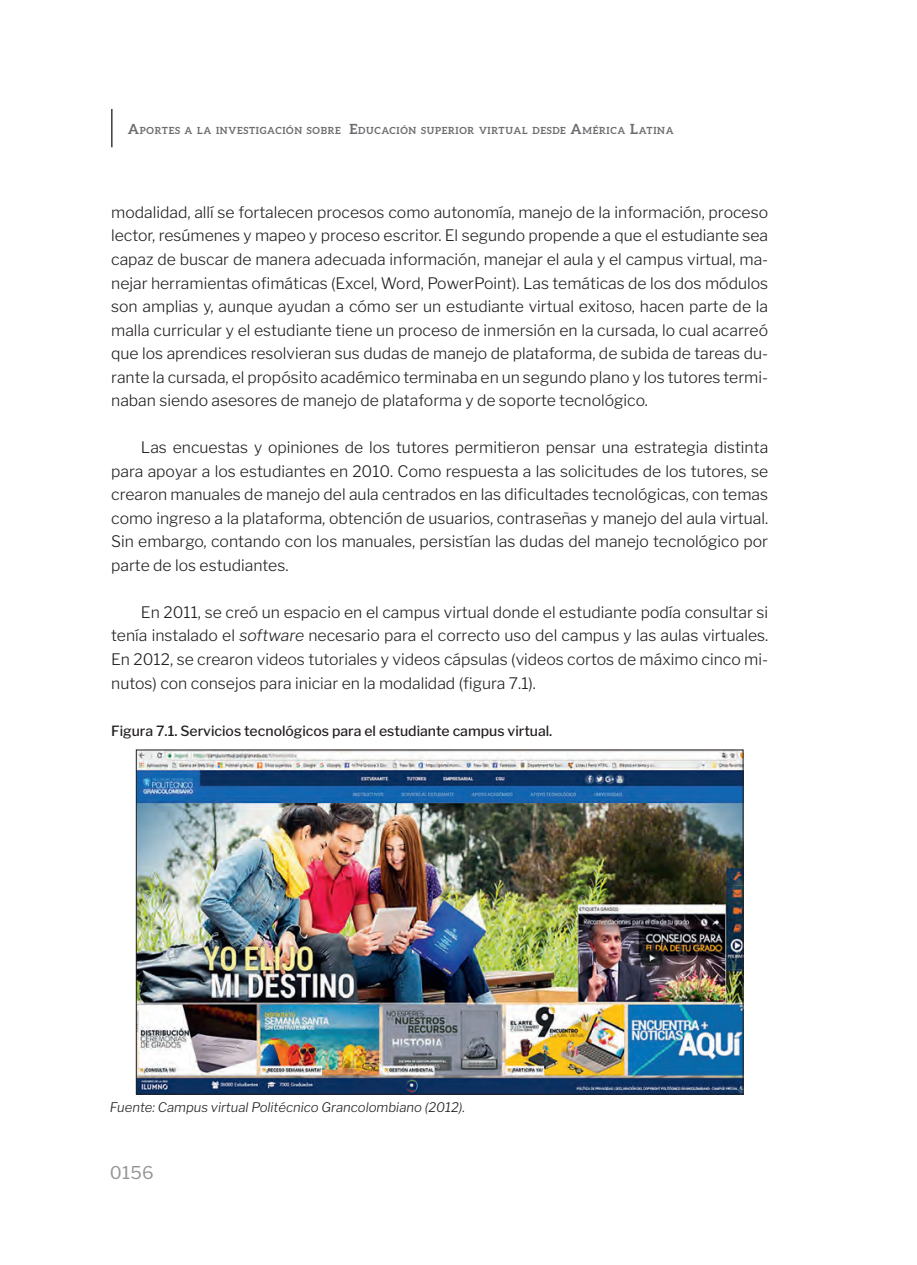
<style>
.page{position:relative;width:917px;height:1265px;background:#fff}
.page>*{position:absolute;margin:0;border:0;box-sizing:border-box;transform-origin:0 0}
.t1{font:17.5px "Libre Franklin";color:#939598}
.t2{font:300 15.75px/23.4px "Libre Franklin";color:#231f20;text-align:justify}
.t3{font:500 14px "Libre Franklin";color:#231f20}
.t4{font:italic 300 13.12px "Libre Franklin";color:#231f20}
.t5{font:700 9.8px "Aleo";letter-spacing:.07em;color:#6c6d70}
.s1{font-size:14px}
.s2{font-style:italic}
</style>
<div class="page">
<hr style="left:111px;top:109px;width:1px;height:38px;background:#231f20">
<img style="left:138px;top:751px;width:603px;height:340px">
<p class="t5" style="left:128px;top:124px;width:547px"><span class="s1">A</span>PORTES A LA INVESTIGACIÓN SOBRE <span class="s1">E</span>DUCACIÓN SUPERIOR VIRTUAL DESDE <span class="s1">A</span>MÉRICA <span class="s1">L</span>ATINA</p>
<p class="t2" style="left:111px;top:200px;width:658px">modalidad, allí se fortalecen procesos como autonomía, manejo de la información, proceso lector, resúmenes y mapeo y proceso escritor. El segundo propende a que el estudiante sea capaz de buscar de manera adecuada información, manejar el aula y el campus virtual, ma&shy;nejar herramientas ofimáticas (Excel, Word, PowerPoint). Las temáticas de los dos módulos son amplias y, aunque ayudan a cómo ser un estudiante virtual exitoso, hacen parte de la malla curricular y el estudiante tiene un proceso de inmersión en la cursada, lo cual acarreó que los aprendices resolvieran sus dudas de manejo de plataforma, de subida de tareas du&shy;rante la cursada, el propósito académico terminaba en un segundo plano y los tutores termi&shy;naban siendo asesores de manejo de plataforma y de soporte tecnológico.</p>
<p class="t2" style="left:111px;top:435px;width:658px;text-indent:30px">Las encuestas y opiniones de los tutores permitieron pensar una estrategia distinta para apoyar a los estudiantes en 2010. Como respuesta a las solicitudes de los tutores, se crearon manuales de manejo del aula centrados en las dificultades tecnológicas, con temas como ingreso a la plataforma, obtención de usuarios, contraseñas y manejo del aula virtual.<br>Sin embargo, contando con los manuales, persistían las dudas del manejo tecnológico por parte de los estudiantes.</p>
<p class="t2" style="left:111px;top:600px;width:658px;text-indent:30px">En 2011, se creó un espacio en el campus virtual donde el estudiante podía consultar si tenía instalado el <span class="s2">software</span> necesario para el correcto uso del campus y las aulas virtuales.<br>En 2012, se crearon videos tutoriales y videos cápsulas (videos cortos de máximo cinco mi&shy;nutos) con consejos para iniciar en la modalidad (figura 7.1).</p>
<p class="t3" style="left:111px;top:721px;width:443px">Figura 7.1. Servicios tecnológicos para el estudiante campus virtual.</p>
<p class="t4" style="left:110px;top:1098px;width:357px">Fuente: Campus virtual Politécnico Grancolombiano (2012).</p>
<p class="t1" style="left:110px;top:1161px;width:45px">0156</p>
</div>
